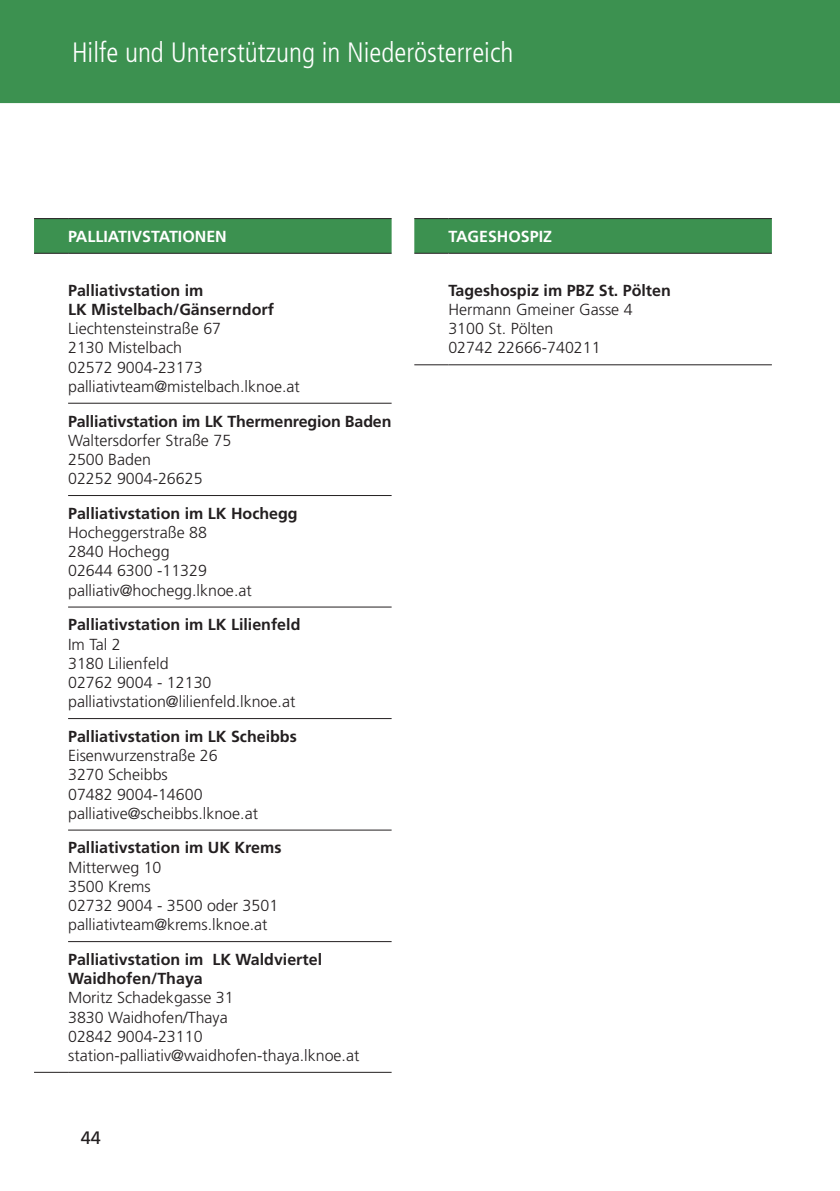
<style>
.page{position:relative;width:840px;height:1191px;background:#fff}
.page>*{position:absolute;margin:0;border:0;box-sizing:border-box;transform-origin:0 0}
.t1{font:300 condensed 28px "Frutiger LT Std";color:#fff}
.t2{font:18px "Frutiger LT Std";color:#231f20}
.t3{font:300 16px/19.2px "Frutiger LT Std";color:#231f20}
.t4{font:700 16px/19.2px "Frutiger LT Std";color:#231f20}
.t5{font:700 16px "Frutiger LT Std";color:#fff}
</style>
<div class="page">
<div style="left:0;top:0;width:839px;height:103px;background:#3c9150"></div>
<div style="left:414px;top:219px;width:357px;height:34px;background:#3c9150"></div>
<hr style="left:414px;top:218px;width:34px;height:1px;background:#231f20">
<hr style="left:448px;top:218px;width:323px;height:1px;background:#231f20">
<hr style="left:414px;top:253px;width:34px;height:1px;background:#231f20">
<hr style="left:448px;top:253px;width:323px;height:1px;background:#231f20">
<hr style="left:414px;top:364px;width:34px;height:1px;background:#231f20">
<hr style="left:448px;top:364px;width:323px;height:1px;background:#231f20">
<div style="left:34px;top:219px;width:357px;height:34px;background:#3c9150"></div>
<svg style="left:68px;top:607px;width:323px;height:224px"></svg>
<hr style="left:68px;top:495px;width:323px;height:1px;background:#231f20">
<hr style="left:68px;top:606px;width:323px;height:1px;background:#231f20">
<hr style="left:68px;top:718px;width:323px;height:1px;background:#231f20">
<hr style="left:68px;top:829px;width:323px;height:1px;background:#231f20">
<hr style="left:34px;top:218px;width:34px;height:1px;background:#231f20">
<hr style="left:68px;top:218px;width:323px;height:1px;background:#231f20">
<hr style="left:34px;top:253px;width:34px;height:1px;background:#231f20">
<hr style="left:68px;top:253px;width:323px;height:1px;background:#231f20">
<hr style="left:34px;top:1072px;width:34px;height:1px;background:#231f20">
<hr style="left:68px;top:1072px;width:323px;height:1px;background:#231f20">
<hr style="left:68px;top:403px;width:323px;height:1px;background:#231f20">
<hr style="left:68px;top:941px;width:323px;height:1px;background:#231f20">
<h1 class="t1" style="left:72px;top:36px;width:442px">Hilfe und Unterstützung in Niederösterreich</h1>
<p class="t5" style="left:68px;top:227px;width:160px">PALLIATIVSTATIONEN</p>
<p class="t4" style="left:68px;top:281px;width:207px">Palliativstation im<br>LK Mistelbach/Gänserndorf</p>
<p class="t3" style="left:68px;top:319px;width:233px">Liechtensteinstraße 67<br>2130 Mistelbach<br>02572 9004-23173 palliativteam@mistelbach.lknoe.at</p>
<p class="t4" style="left:68px;top:411px;width:325px">Palliativstation im LK Thermenregion Baden</p>
<p class="t3" style="left:68px;top:431px;width:164px">Waltersdorfer Straße 75<br>2500 Baden<br>02252 9004-26625</p>
<p class="t4" style="left:68px;top:504px;width:231px">Palliativstation im LK Hochegg</p>
<p class="t3" style="left:68px;top:523px;width:185px">Hocheggerstraße 88<br>2840 Hochegg<br>02644 6300 -11329 palliativ@hochegg.lknoe.at</p>
<p class="t4" style="left:68px;top:615px;width:234px">Palliativstation im LK Lilienfeld</p>
<p class="t3" style="left:68px;top:634px;width:229px">Im Tal 2<br>3180 Lilienfeld<br>02762 9004 - 12130 palliativstation@lilienfeld.lknoe.at</p>
<p class="t4" style="left:68px;top:727px;width:230px">Palliativstation im LK Scheibbs</p>
<p class="t3" style="left:68px;top:746px;width:191px">Eisenwurzenstraße 26<br>3270 Scheibbs<br>07482 9004-14600 palliative@scheibbs.lknoe.at</p>
<p class="t4" style="left:68px;top:838px;width:215px">Palliativstation im UK Krems</p>
<p class="t3" style="left:68px;top:857px;width:211px">Mitterweg 10<br>3500 Krems<br>02732 9004 - 3500 oder 3501 palliativteam@krems.lknoe.at</p>
<p class="t4" style="left:68px;top:949px;width:255px">Palliativstation im LK Waldviertel<br>Waidhofen/Thaya</p>
<p class="t3" style="left:68px;top:988px;width:293px">Moritz Schadekgasse 31<br>3830 Waidhofen/Thaya<br>02842 9004-23110 station-palliativ@waidhofen-thaya.lknoe.at</p>
<p class="t2" style="left:81px;top:1127px;width:22px">44</p>
<p class="t5" style="left:448px;top:227px;width:105px">TAGESHOSPIZ</p>
<p class="t4" style="left:448px;top:281px;width:224px">Tageshospiz im PBZ St. Pölten</p>
<p class="t3" style="left:448px;top:300px;width:186px">Hermann Gmeiner Gasse 4<br>3100 St. Pölten<br>02742 22666-740211</p>
</div>
